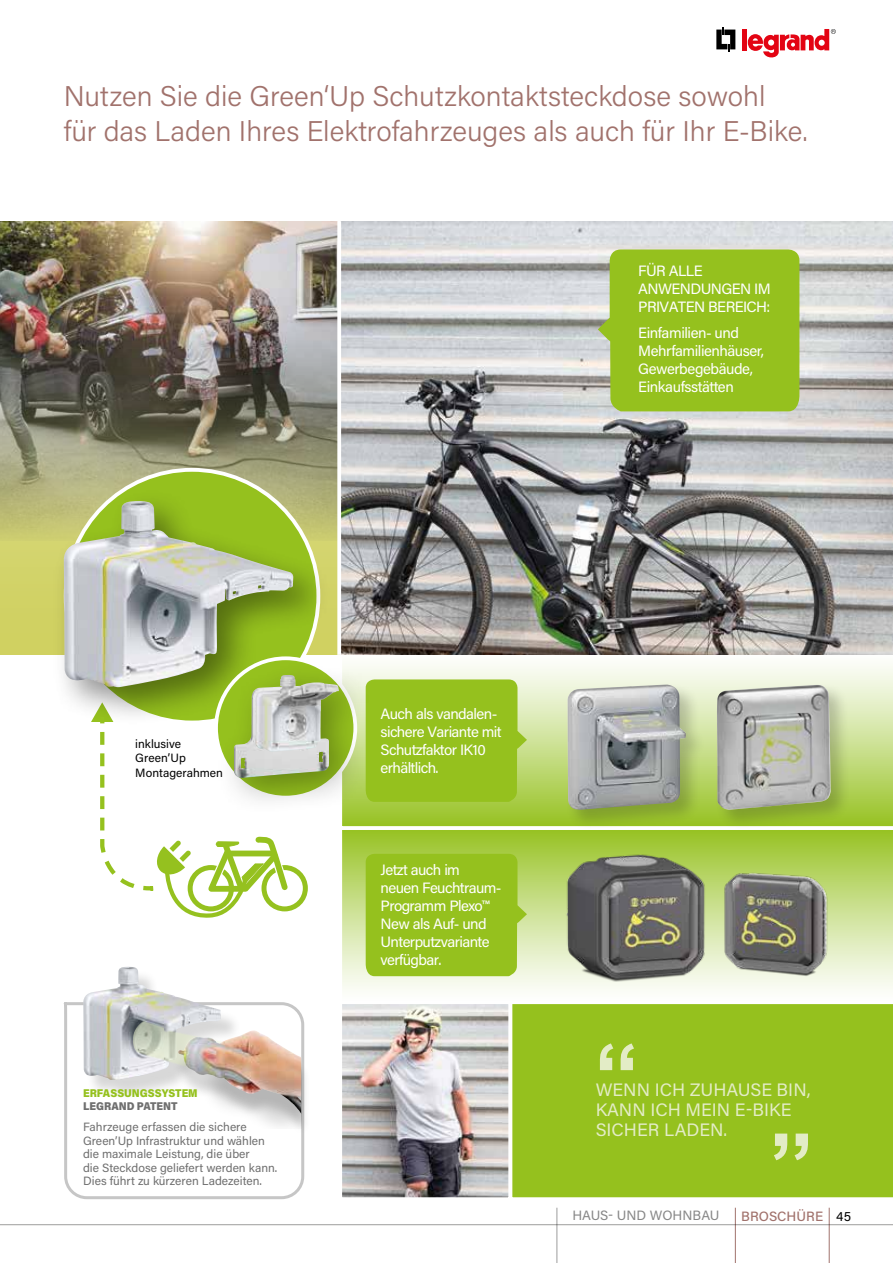
<style>
.page{position:relative;width:893px;height:1263px;background:#fff}
.page>*{position:absolute;margin:0;border:0;box-sizing:border-box;transform-origin:0 0}
.t1{font:700 90px "Arial MT Std";color:#e3ecc6}
.t2{font:300 28.5px/34.5px "Acumin Pro";color:#a1726c}
.t3{font:18px/20.2px "Acumin Pro";color:#e3ecc6}
.t4{font:15px/18px "Acumin Pro";letter-spacing:-.04em;color:#fff}
.t5{font:13.5px "Acumin Pro";color:#878787}
.t6{font:500 13.5px "Acumin Pro";color:#a1726c}
.t7{font:12px/13.5px "Acumin Pro";color:#6f6f6f}
.t8{font:12px/14.4px "Acumin Pro";color:#000}
.t9{font:900 11.25px "Acumin Pro";color:#95c11e;scale:.92 1}
.t10{font:900 11.25px "Acumin Pro";color:#6f6f6f;scale:.92 1}
.s1{font-weight:400;color:#000}
</style>
<div class="page">
<hr style="left:0;top:1224px;width:893px;height:1px;background:#9d9d9c">
<hr style="left:556px;top:1208px;width:1px;height:55px;background:#9d9d9c">
<svg style="left:716px;top:28px;width:19px;height:23px"></svg>
<div style="left:742px;top:29px;width:5px;height:21px;background:#e30413"></div>
<svg style="left:748px;top:29px;width:88px;height:28px"></svg>
<hr style="left:735px;top:1208px;width:1px;height:55px;background:#a1726c">
<hr style="left:829px;top:1208px;width:1px;height:55px;background:#a1726c">
<svg style="left:342px;top:830px;width:551px;height:160px;background:#c3db80"></svg>
<div style="left:0;top:223px;width:340px;height:432px;background:#d0d161"></div>
<img style="left:341px;top:221px;width:552px;height:430px">
<div style="left:598px;top:249px;width:201px;height:162px;background:#95c11e"></div>
<div style="left:261px;top:865px;width:47px;height:46px;border:5px solid #95c11f;border-radius:50%"></div>
<div style="left:512px;top:1004px;width:381px;height:194px;background:#95c11e"></div>
<svg style="left:341px;top:651px;width:552px;height:176px"></svg>
<svg style="left:63px;top:1002px;width:242px;height:198px"></svg>
<div style="left:86px;top:969px;width:156px;height:132px;background:#000;opacity:.16"></div>
<img style="left:83px;top:967px;width:138px;height:113px">
<svg style="left:131px;top:1019px;width:95px;height:57px;background:#caceca"></svg>
<div style="left:171px;top:1038px;width:140px;height:99px;background:#000;opacity:.16"></div>
<div style="left:195px;top:1047px;width:106px;height:82px;background:#000;opacity:.16"></div>
<img style="left:178px;top:1030px;width:123px;height:84px">
<div style="left:565px;top:682px;width:141px;height:148px;background:#000;opacity:.2"></div>
<img style="left:567px;top:684px;width:119px;height:126px">
<img style="left:343px;top:1005px;width:164px;height:191px">
<div style="left:338px;top:1000px;width:174px;height:201px;border:4px solid #fff"></div>
<div style="left:375px;top:679px;width:152px;height:123px;background:#95c11e"></div>
<div style="left:366px;top:854px;width:161px;height:122px;background:#95c11e"></div>
<img style="left:0;top:221px;width:337px;height:319px">
<svg style="left:66px;top:470px;width:252px;height:252px;background:#a3c93d"></svg>
<div style="left:51px;top:489px;width:281px;height:237px;background:#000;opacity:.43"></div>
<img style="left:64px;top:501px;width:205px;height:186px">
<div style="left:217px;top:659px;width:158px;height:157px;background:#000;opacity:.31"></div>
<img style="left:234px;top:686px;width:95px;height:92px">
<img style="left:256px;top:675px;width:63px;height:76px">
<svg style="left:337px;top:221px;width:3px;height:434px"></svg>
<svg style="left:91px;top:702px;width:200px;height:216px"></svg>
<div style="left:714px;top:683px;width:137px;height:147px;background:#000;opacity:.2"></div>
<img style="left:717px;top:685px;width:114px;height:125px">
<img style="left:542px;top:846px;width:197px;height:136px">
<img style="left:685px;top:868px;width:148px;height:110px">
<h2 class="t2" style="left:64px;top:78px;width:745px">Nutzen Sie die Green‘Up Schutzkontaktsteckdose sowohl<br>für das Laden Ihres Elektrofahrzeuges als auch für Ihr E-Bike.</h2>
<p class="t4" style="left:638px;top:261px;width:134px">FÜR ALLE<br>ANWENDUNGEN IM<br>PRIVATEN BEREICH:</p>
<p class="t4" style="left:638px;top:323px;width:127px">Einfamilien- und<br>Mehrfamilienhäuser,<br>Gewerbegebäude,<br>Einkaufsstätten</p>
<p class="t8" style="left:135px;top:736px;width:89px">inklusive<br>Green’Up<br>Montagerahmen</p>
<p class="t9" style="left:83px;top:1085px;width:126px">ERFASSUNGSSYSTEM</p>
<p class="t10" style="left:83px;top:1098px;width:104px">LEGRAND PATENT</p>
<p class="t7" style="left:83px;top:1120px;width:196px">Fahrzeuge erfassen die sichere Green’Up Infrastruktur und wählen die maximale Leistung, die über<br>die Steckdose geliefert werden kann.<br>Dies führt zu kürzeren Ladezeiten.</p>
<p class="t4" style="left:381px;top:704px;width:123px">Auch als vandalen&shy;sichere Variante mit<br>Schutzfaktor IK10 erhältlich.</p>
<p class="t4" style="left:381px;top:860px;width:123px">Jetzt auch im neuen Feuchtraum-<br>Programm Plexo™<br>New als Auf- und<br>Unterputzvariante verfügbar.</p>
<h1 class="t1" style="left:594px;top:1024px;width:46px">“</h1>
<p class="t3" style="left:596px;top:1079px;width:216px">WENN ICH ZUHAUSE BIN,<br>KANN ICH MEIN E-BIKE</p>
<h1 class="t1" style="left:814px;top:1180px;width:46px;rotate:-180deg">“</h1>
<p class="t3" style="left:596px;top:1119px;width:133px">SICHER LADEN.</p>
<p class="t5" style="left:572px;top:1206px;width:149px">HAUS- UND WOHNBAU</p>
<p class="t6" style="left:741px;top:1206px;width:111px">BROSCHÜRE <span class="s1">45</span></p>
</div>
